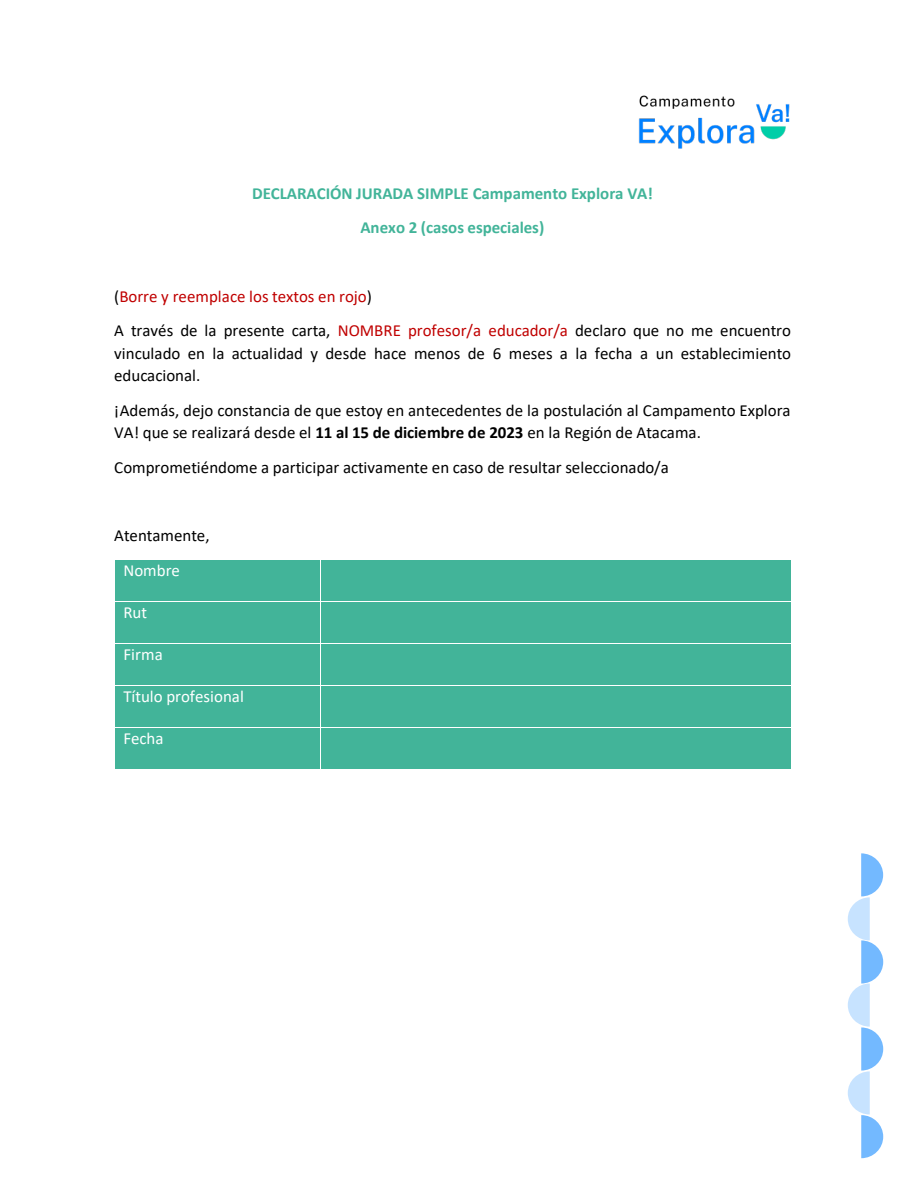
<style>
.page{position:relative;width:918px;height:1188px;background:#fff}
.page>*{position:absolute;margin:0;border:0;box-sizing:border-box;transform-origin:0 0}
.t1{font:16.95px/22.8px "Calibri";color:#000}
.t2{font:16.95px/34.2px "Calibri";color:#c00000}
.t3{font:700 16.95px/34.5px "Calibri";letter-spacing:-.005em;color:#42b499;text-align:center}
.t4{font:16.95px "Calibri";color:#fff}
.s1{color:#000}
.s2{font-weight:700}
</style>
<div class="page">
<svg style="left:848px;top:853px;width:35px;height:305px"></svg>
<img style="left:638px;top:95px;width:152px;height:54px">
<div style="left:115px;top:560px;width:206px;height:41px;background:#42b499"></div>
<div style="left:321px;top:560px;width:470px;height:41px;background:#42b499"></div>
<hr style="left:320px;top:560px;width:1px;height:41px;background:#fff">
<div style="left:115px;top:602px;width:206px;height:41px;background:#42b499"></div>
<div style="left:321px;top:602px;width:470px;height:41px;background:#42b499"></div>
<hr style="left:320px;top:602px;width:1px;height:41px;background:#fff">
<div style="left:115px;top:644px;width:206px;height:41px;background:#42b499"></div>
<div style="left:321px;top:644px;width:470px;height:41px;background:#42b499"></div>
<hr style="left:320px;top:644px;width:1px;height:41px;background:#fff">
<div style="left:115px;top:686px;width:206px;height:41px;background:#42b499"></div>
<div style="left:321px;top:686px;width:470px;height:41px;background:#42b499"></div>
<hr style="left:320px;top:686px;width:1px;height:41px;background:#fff">
<div style="left:115px;top:728px;width:206px;height:41px;background:#42b499"></div>
<div style="left:321px;top:728px;width:470px;height:41px;background:#42b499"></div>
<hr style="left:320px;top:728px;width:1px;height:41px;background:#fff">
<p class="t3" style="left:252px;top:176px;width:402px">DECLARACIÓN JURADA SIMPLE Campamento Explora VA!<br>Anexo 2 (casos especiales)</p>
<p class="t2" style="left:114px;top:279px;width:678px"><span class="s1">(</span>Borre y reemplace los textos en rojo<span class="s1">)<br>A través de la presente carta,</span> NOMBRE profesor/a educador/a <span class="s1">declaro que no me encuentro</span></p>
<p class="t1" style="left:114px;top:341px;width:678px">vinculado en la actualidad y desde hace menos de 6 meses a la fecha a un establecimiento educacional.</p>
<p class="t1" style="left:114px;top:398px;width:678px">¡Además, dejo constancia de que estoy en antecedentes de la postulación al Campamento Explora<br>VA! que se realizará desde el <span class="s2">11 al 15 de diciembre de 2023</span> en la Región de Atacama.</p>
<p class="t1" style="left:114px;top:455px;width:556px">Comprometiéndome a participar activamente en caso de resultar seleccionado/a</p>
<p class="t1" style="left:114px;top:524px;width:97px">Atentamente,</p>
<p class="t4" style="left:123px;top:559px;width:58px">Nombre</p>
<p class="t4" style="left:123px;top:601px;width:25px">Rut</p>
<p class="t4" style="left:123px;top:643px;width:41px">Firma</p>
<p class="t4" style="left:123px;top:685px;width:122px">Título profesional</p>
<p class="t4" style="left:123px;top:727px;width:42px">Fecha</p>
</div>
